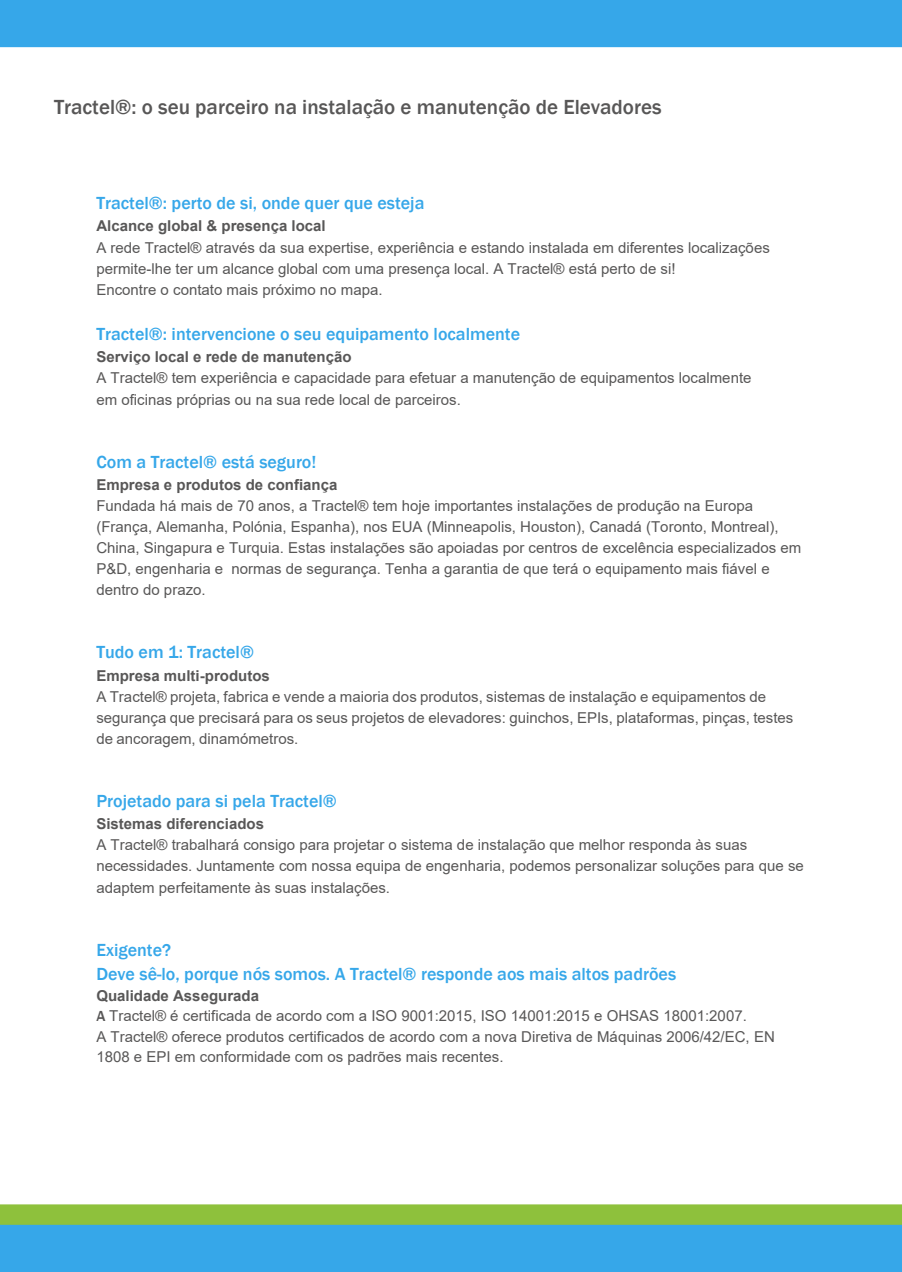
<style>
.page{position:relative;width:902px;height:1272px;background:#fff}
.page>*{position:absolute;margin:0;border:0;box-sizing:border-box;transform-origin:0 0}
.t1{font:500 21px "Franklin Gothic";color:#585757}
.t2{font:500 18px/24.3px "Franklin Gothic";color:#36a7e9}
.t3{font:15px/21.1px "Arial";color:#585757}
.t4{font:700 15px "Arial";color:#585757}
.s1{font-weight:700}
.s2{font-family:"Franklin Gothic";font-weight:500}
</style>
<div class="page">
<div style="left:0;top:1204px;width:901px;height:20px;background:#8ec13c"></div>
<div style="left:0;top:1224px;width:901px;height:47px;background:#36a7e9"></div>
<div style="left:0;top:0;width:901px;height:47px;background:#36a7e9"></div>
<h1 class="t1" style="left:54px;top:94px;width:609px">Tractel®: o seu parceiro na instalação e manutenção de Elevadores</h1>
<p class="t2" style="left:96px;top:191px;width:329px">Tractel®: perto de si, onde quer que esteja</p>
<p class="t4" style="left:96px;top:215px;width:231px">Alcance global &amp; presença local</p>
<p class="t3" style="left:96px;top:237px;width:675px">A rede Tractel® através da sua expertise, experiência e estando instalada em diferentes localizações permite-lhe ter um alcance global com uma presença local. A Tractel® está perto de si!<br>Encontre o contato mais próximo no mapa.</p>
<p class="t2" style="left:96px;top:322px;width:425px">Tractel®: intervencione o seu equipamento localmente</p>
<p class="t4" style="left:96px;top:346px;width:257px">Serviço local e rede de manutenção</p>
<p class="t3" style="left:96px;top:367px;width:656px">A Tractel® tem experiência e capacidade para efetuar a manutenção de equipamentos localmente em oficinas próprias ou na sua rede local de parceiros.</p>
<p class="t2" style="left:96px;top:450px;width:221px">Com a Tractel® está seguro!</p>
<p class="t4" style="left:96px;top:474px;width:242px">Empresa e produtos de confiança</p>
<p class="t3" style="left:96px;top:495px;width:706px">Fundada há mais de 70 anos, a Tractel® tem hoje importantes instalações de produção na Europa (França, Alemanha, Polónia, Espanha), nos EUA (Minneapolis, Houston), Canadá (Toronto, Montreal), China, Singapura e Turquia. Estas instalações são apoiadas por centros de excelência especializados em P&amp;D, engenharia e normas de segurança. Tenha a garantia de que terá o equipamento mais fiável e dentro do prazo.</p>
<p class="t2" style="left:96px;top:640px;width:159px">Tudo em 1: Tractel®</p>
<p class="t4" style="left:96px;top:664px;width:175px">Empresa multi-produtos</p>
<p class="t3" style="left:96px;top:685px;width:698px">A Tractel® projeta, fabrica e vende a maioria dos produtos, sistemas de instalação e equipamentos de segurança que precisará para os seus projetos de elevadores: guinchos, EPIs, plataformas, pinças, testes de ancoragem, dinamómetros.</p>
<p class="t2" style="left:96px;top:789px;width:242px">Projetado para si pela Tractel®</p>
<p class="t4" style="left:96px;top:813px;width:169px">Sistemas diferenciados</p>
<p class="t3" style="left:96px;top:834px;width:709px">A Tractel® trabalhará consigo para projetar o sistema de instalação que melhor responda às suas necessidades. Juntamente com nossa equipa de engenharia, podemos personalizar soluções para que se adaptem perfeitamente às suas instalações.</p>
<p class="t2" style="left:96px;top:937px;width:581px">Exigente?<br>Deve sê-lo, porque nós somos. A Tractel® responde aos mais altos padrões</p>
<p class="t3" style="left:96px;top:985px;width:680px;line-height:20.2px"><span class="s1">Qualidade Assegurada<br></span><span class="s2">A</span> Tractel® é certificada de acordo com a ISO 9001:2015, ISO 14001:2015 e OHSAS 18001:2007.<br>A Tractel® oferece produtos certificados de acordo com a nova Diretiva de Máquinas 2006/42/EC, EN 1808 e EPI em conformidade com os padrões mais recentes.</p>
</div>
